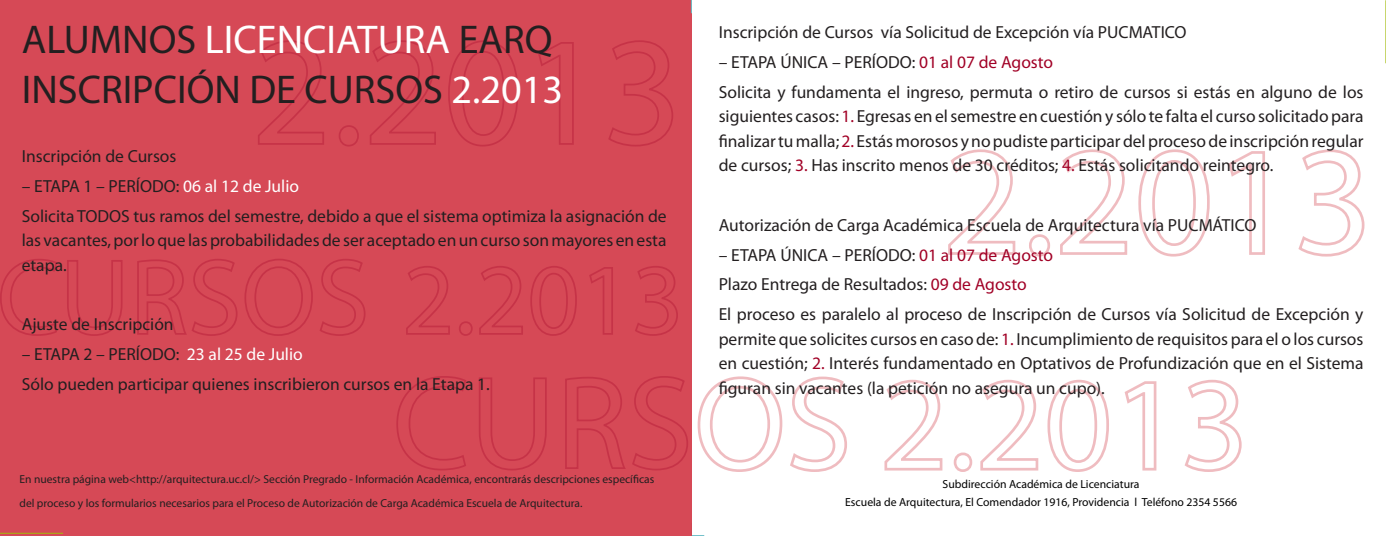
<style>
.page{position:relative;width:1386px;height:536px;background:#fff}
.page>*{position:absolute;margin:0;border:0;box-sizing:border-box;transform-origin:0 0}
.Normal_Cursos{font:40.25px "Myriad Pro";color:#231f20}
.Normal_Cursos-2{font:40.25px "Myriad Pro";color:#fff}
.Normal_Cursos-3{font:17.5px/24.5px "Myriad Pro";color:#231f20;text-align:justify}
.t1{font:11.72px "Myriad Pro";color:#000}
.Normal_Cursos-4{font:11.55px/24.5px "Myriad Pro";color:#231f20}
.s1{color:#231f20}
.s2{color:#fff}
.s3{color:#a10026}
</style>
<div class="page">
<hr style="left:1385px;top:0;width:1px;height:63px;background:#a2bb0a">
<svg style="left:948px;top:149px;width:68px;height:106px"></svg>
<div style="left:1029px;top:234px;width:21px;height:22px;border:3px solid #d4404d;border-radius:50%"></div>
<svg style="left:1060px;top:149px;width:68px;height:106px"></svg>
<svg style="left:1138px;top:149px;width:72px;height:108px"></svg>
<svg style="left:1228px;top:151px;width:37px;height:104px"></svg>
<svg style="left:1298px;top:149px;width:67px;height:108px"></svg>
<svg style="left:697px;top:376px;width:150px;height:96px"></svg>
<svg style="left:884px;top:379px;width:59px;height:92px"></svg>
<div style="left:954px;top:452px;width:18px;height:20px;border:3px solid #d4404d;border-radius:50%"></div>
<svg style="left:980px;top:379px;width:59px;height:92px"></svg>
<svg style="left:1047px;top:379px;width:62px;height:93px"></svg>
<svg style="left:1124px;top:381px;width:33px;height:90px"></svg>
<svg style="left:1184px;top:379px;width:58px;height:93px"></svg>
<svg style="left:691px;top:523px;width:13px;height:13px"></svg>
<div style="left:0;top:0;width:691px;height:536px;background:#d64956"></div>
<svg style="left:258px;top:40px;width:66px;height:105px"></svg>
<div style="left:339px;top:125px;width:20px;height:21px;border:2px solid #a10026;border-radius:50%"></div>
<svg style="left:370px;top:40px;width:66px;height:105px"></svg>
<svg style="left:448px;top:40px;width:71px;height:107px"></svg>
<svg style="left:538px;top:42px;width:36px;height:103px"></svg>
<svg style="left:608px;top:40px;width:65px;height:107px"></svg>
<svg style="left:0;top:259px;width:57px;height:77px"></svg>
<svg style="left:67px;top:260px;width:56px;height:76px"></svg>
<svg style="left:137px;top:259px;width:101px;height:77px"></svg>
<svg style="left:244px;top:259px;width:122px;height:77px"></svg>
<svg style="left:406px;top:266px;width:44px;height:69px"></svg>
<div style="left:459px;top:321px;width:14px;height:15px;border:2px solid #a10026;border-radius:50%"></div>
<svg style="left:479px;top:266px;width:98px;height:70px"></svg>
<svg style="left:589px;top:267px;width:24px;height:68px"></svg>
<svg style="left:635px;top:266px;width:43px;height:70px"></svg>
<svg style="left:396px;top:376px;width:70px;height:95px"></svg>
<svg style="left:479px;top:377px;width:68px;height:94px"></svg>
<svg style="left:565px;top:376px;width:123px;height:95px"></svg>
<svg style="left:691px;top:0;width:1px;height:13px"></svg>
<hr style="left:0;top:533px;width:63px;height:1px;background:#a2bb0a">
<p class="Normal_Cursos-2" style="left:22px;top:15px;width:532px"><span class="s1">ALUMNOS</span> LICENCIATURA <span class="s1">EARQ</span></p>
<p class="Normal_Cursos" style="left:22px;top:64px;width:543px">INSCRIPCIÓN DE CURSOS <span class="s2">2.2013</span></p>
<p class="Normal_Cursos-3" style="left:22px;top:144px;width:156px">Inscripción de Cursos</p>
<p class="Normal_Cursos-3" style="left:22px;top:173px;width:279px">– ETAPA 1 – PERÍODO: <span class="s2">06 al 12 de Julio</span></p>
<p class="Normal_Cursos-3" style="left:22px;top:203px;width:646px">Solicita TODOS tus ramos del semestre, debido a que el sistema optimiza la asignación de las vacantes, por lo que las probabilidades de ser aceptado en un curso son mayores en esta etapa.</p>
<p class="Normal_Cursos-3" style="left:22px;top:312px;width:153px">Ajuste de Inscripción</p>
<p class="Normal_Cursos-3" style="left:22px;top:341px;width:283px">– ETAPA 2 – PERÍODO: <span class="s2">23 al 25 de Julio</span></p>
<p class="Normal_Cursos-3" style="left:22px;top:371px;width:470px">Sólo pueden participar quienes inscribieron cursos en la Etapa 1.</p>
<p class="Normal_Cursos-4" style="left:20px;top:466px;width:636px">En nuestra página web&lt;http://arquitectura.uc.cl/&gt; Sección Pregrado - Información Académica, encontrarás descripciones específicas del proceso y los formularios necesarios para el Proceso de Autorización de Carga Académica Escuela de Arquitectura.</p>
<p class="Normal_Cursos-3" style="left:719px;top:20px;width:470px">Inscripción de Cursos vía Solicitud de Excepción vía PUCMATICO</p>
<p class="Normal_Cursos-3" style="left:719px;top:50px;width:336px">– ETAPA ÚNICA – PERÍODO: <span class="s3">01 al 07 de Agosto</span></p>
<p class="Normal_Cursos-3" style="left:719px;top:79px;width:646px">Solicita y fundamenta el ingreso, permuta o retiro de cursos si estás en alguno de los siguientes casos: <span class="s3">1.</span> Egresas en el semestre en cuestión y sólo te falta el curso solicitado para finalizar tu malla; <span class="s3">2.</span> Estás morosos y no pudiste participar del proceso de inscripción regular de cursos; <span class="s3">3.</span> Has inscrito menos de 30 créditos; <span class="s3">4.</span> Estás solicitando reintegro.</p>
<p class="Normal_Cursos-3" style="left:719px;top:212px;width:539px">Autorización de Carga Académica Escuela de Arquitectura vía PUCMÁTICO</p>
<p class="Normal_Cursos-3" style="left:719px;top:242px;width:336px">– ETAPA ÚNICA – PERÍODO: <span class="s3">01 al 07 de Agosto</span></p>
<p class="Normal_Cursos-3" style="left:719px;top:272px;width:310px">Plazo Entrega de Resultados: <span class="s3">09 de Agosto</span></p>
<p class="Normal_Cursos-3" style="left:719px;top:302px;width:646px">El proceso es paralelo al proceso de Inscripción de Cursos vía Solicitud de Excepción y permite que solicites cursos en caso de: <span class="s3">1.</span> Incumplimiento de requisitos para el o los cursos en cuestión; <span class="s3">2.</span> Interés fundamentado en Optativos de Profundización que en el Sistema figuran sin vacantes (la petición no asegura un cupo).</p>
<p class="t1" style="left:943px;top:477px;width:198px">Subdirección Académica de Licenciatura</p>
<p class="t1" style="left:845px;top:494px;width:393px">Escuela de Arquitectura, El Comendador 1916, Providencia l Teléfono 2354 5566</p>
</div>
